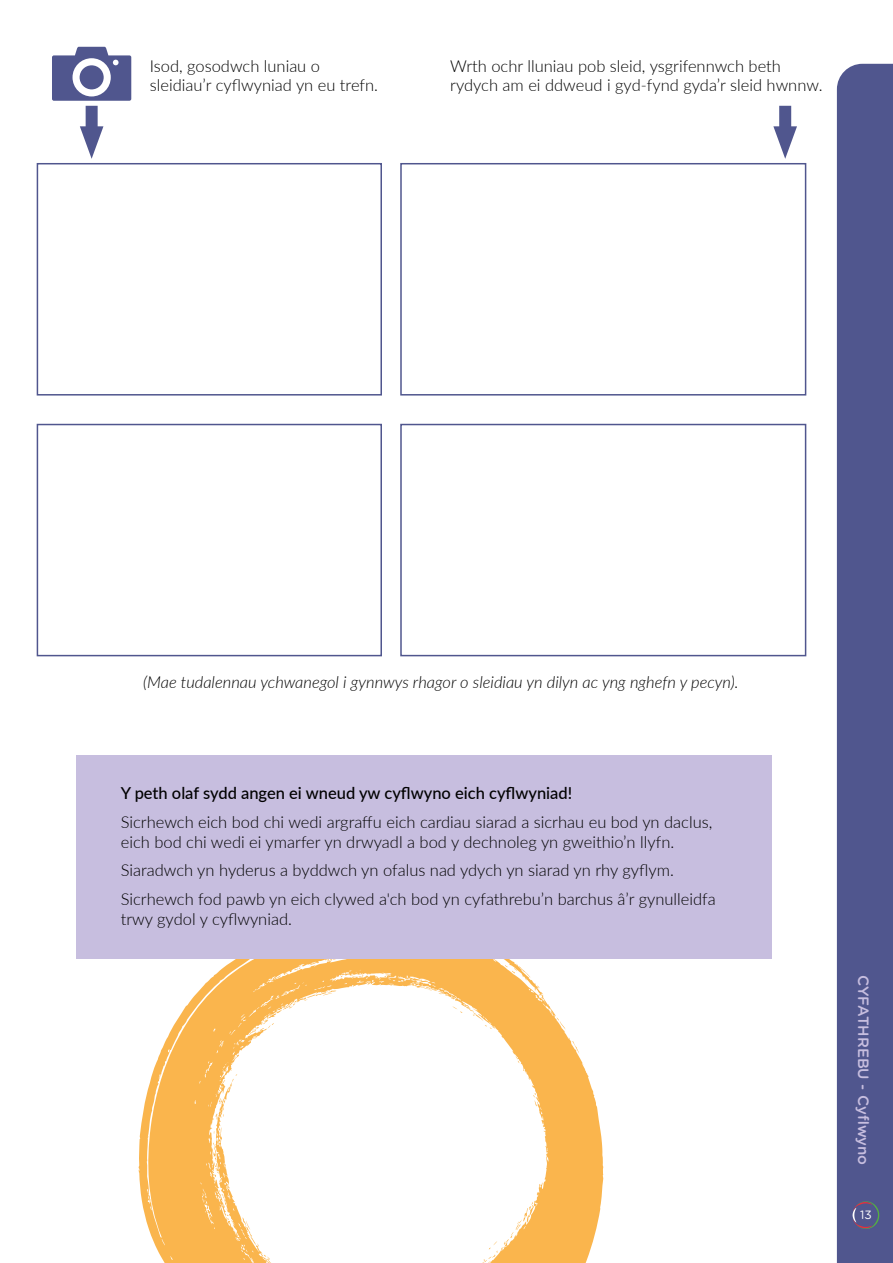
<style>
.page{position:relative;width:893px;height:1263px;background:#fff}
.page>*{position:absolute;margin:0;border:0;box-sizing:border-box;transform-origin:0 0}
.Hwb_-_Body_-_black{font:300 16.5px/19.8px "Lato";color:#000}
.Hwb_-_Body_-_black-2{font:italic 300 16.5px "Lato";color:#000}
.Hwb_-_Body_-_black-3{font:500 16.5px "Lato";color:#000}
.t1{font:500 15px "Gotham Rounded";color:#c7bedf}
.t2{font:12px "Gotham Rounded";color:#fff}
</style>
<div class="page">
<svg style="left:139px;top:958px;width:464px;height:305px"></svg>
<svg style="left:232px;top:1074px;width:5px;height:8px"></svg>
<svg style="left:219px;top:1098px;width:3px;height:6px"></svg>
<svg style="left:212px;top:1113px;width:12px;height:21px"></svg>
<svg style="left:213px;top:1142px;width:6px;height:36px"></svg>
<svg style="left:222px;top:1185px;width:8px;height:14px"></svg>
<svg style="left:226px;top:1213px;width:3px;height:7px"></svg>
<svg style="left:242px;top:1217px;width:17px;height:30px"></svg>
<svg style="left:264px;top:1254px;width:9px;height:9px"></svg>
<svg style="left:572px;top:1041px;width:7px;height:13px"></svg>
<svg style="left:358px;top:975px;width:6px;height:2px"></svg>
<svg style="left:504px;top:965px;width:27px;height:12px"></svg>
<svg style="left:449px;top:958px;width:48px;height:1px"></svg>
<svg style="left:473px;top:1012px;width:19px;height:17px"></svg>
<svg style="left:294px;top:968px;width:7px;height:2px"></svg>
<svg style="left:304px;top:990px;width:32px;height:11px"></svg>
<svg style="left:276px;top:1003px;width:19px;height:10px"></svg>
<svg style="left:249px;top:1019px;width:25px;height:16px"></svg>
<svg style="left:476px;top:1202px;width:57px;height:61px"></svg>
<div style="left:76px;top:755px;width:695px;height:203px;background:#c7bedf"></div>
<svg style="left:52px;top:47px;width:79px;height:54px"></svg>
<div style="left:400px;top:163px;width:406px;height:232px;background:#fff;border:2px solid #50568e"></div>
<div style="left:37px;top:163px;width:345px;height:232px;background:#fff;border:2px solid #50568e"></div>
<div style="left:400px;top:424px;width:406px;height:232px;background:#fff;border:2px solid #50568e"></div>
<div style="left:37px;top:424px;width:345px;height:232px;background:#fff;border:2px solid #50568e"></div>
<div style="left:86px;top:106px;width:12px;height:34px;background:#50568e"></div>
<svg style="left:80px;top:126px;width:23px;height:33px"></svg>
<div style="left:779px;top:106px;width:12px;height:34px;background:#50568e"></div>
<svg style="left:773px;top:126px;width:24px;height:33px"></svg>
<div style="left:837px;top:64px;width:56px;height:1199px;background:#50568e"></div>
<svg style="left:852px;top:1201px;width:27px;height:28px"></svg>
<p class="Hwb_-_Body_-_black" style="left:150px;top:55px;width:230px">Isod, gosodwch luniau o sleidiau’r cyflwyniad yn eu trefn.</p>
<p class="Hwb_-_Body_-_black" style="left:450px;top:55px;width:374px">Wrth ochr lluniau pob sleid, ysgrifennwch beth rydych am ei ddweud i gyd-fynd gyda’r sleid hwnnw.</p>
<p class="Hwb_-_Body_-_black-2" style="left:143px;top:671px;width:597px">(Mae tudalennau ychwanegol i gynnwys rhagor o sleidiau yn dilyn ac yng nghefn y pecyn).</p>
<p class="Hwb_-_Body_-_black-3" style="left:121px;top:781px;width:453px">Y peth olaf sydd angen ei wneud yw cyflwyno eich cyflwyniad!</p>
<p class="Hwb_-_Body_-_black" style="left:121px;top:811px;width:593px">Sicrhewch eich bod chi wedi argraffu eich cardiau siarad a sicrhau eu bod yn daclus, eich bod chi wedi ei ymarfer yn drwyadl a bod y dechnoleg yn gweithio’n llyfn.</p>
<p class="Hwb_-_Body_-_black" style="left:121px;top:860px;width:555px">Siaradwch yn hyderus a byddwch yn ofalus nad ydych yn siarad yn rhy gyflym.</p>
<p class="Hwb_-_Body_-_black" style="left:121px;top:889px;width:596px">Sicrhewch fod pawb yn eich clywed a'ch bod yn cyfathrebu’n barchus â’r gynulleidfa trwy gydol y cyflwyniad.</p>
<p class="t1" style="left:874px;top:975px;width:192px;rotate:90deg">CYFATHREBU - Cyflwyno</p>
<p class="t2" style="left:860px;top:1206px;width:13px">13</p>
</div>
